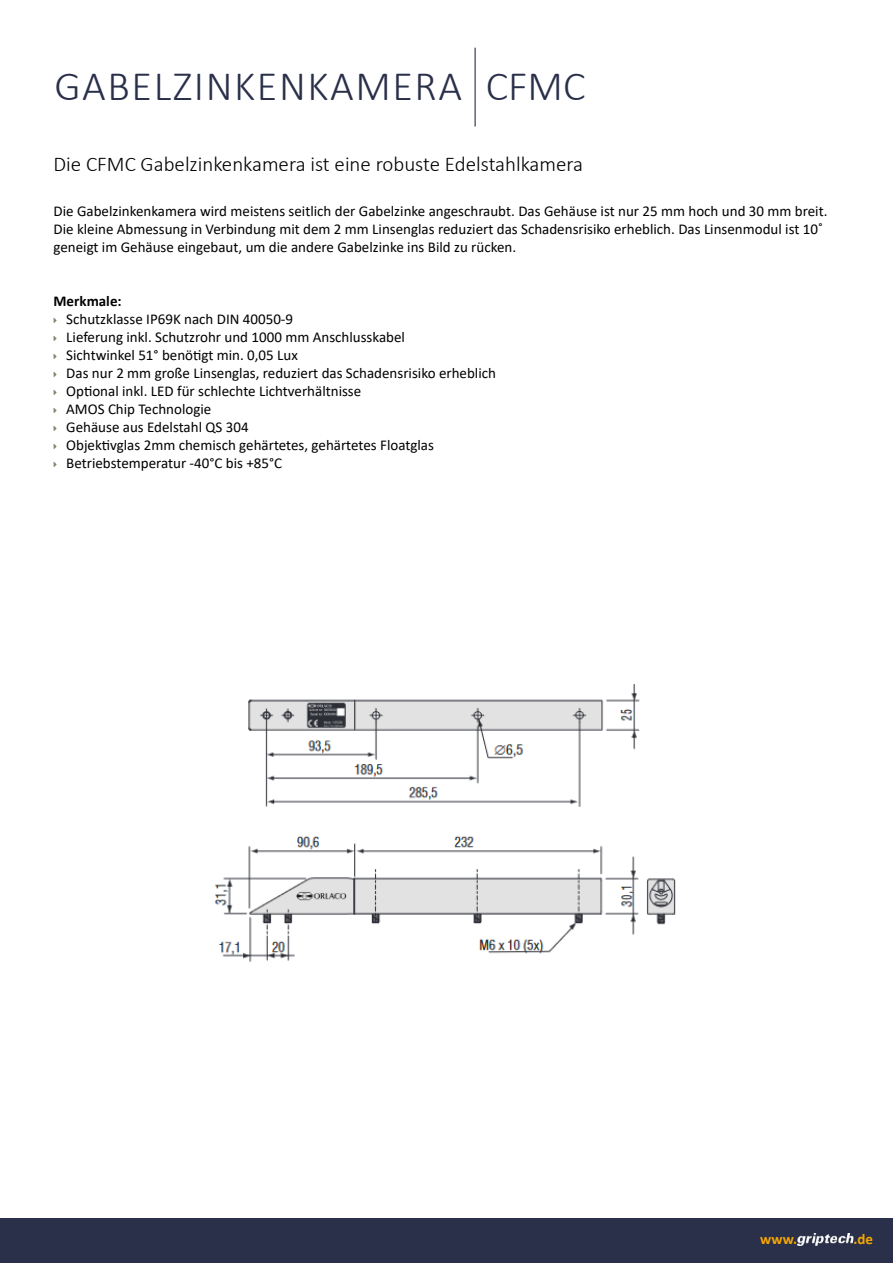
<style>
.page{position:relative;width:893px;height:1263px;background:#fff}
.page>*{position:absolute;margin:0;border:0;box-sizing:border-box;transform-origin:0 0}
.t1{font:300 42px "Calibri";letter-spacing:.04em;color:#2a304a}
.t2{font:300 21px "Calibri";color:#000}
.t3{font:15px/18px "Calibri";color:#000}
.t4{font:700 15px "Calibri";color:#000}
.t5{font:700 15px "Calibri";color:#f7a600}
</style>
<div class="page">
<div style="left:0;top:1218px;width:893px;height:45px;background:#2a304a"></div>
<img style="left:797px;top:1234px;width:57px;height:12px">
<hr style="left:475px;top:48px;width:1px;height:79px;background:#2b304a">
<img style="left:215px;top:684px;width:461px;height:278px">
<h1 class="t1" style="left:54px;top:60px;width:533px">GABELZINKENKAMERA CFMC</h1>
<h2 class="t2" style="left:54px;top:151px;width:531px">Die CFMC Gabelzinkenkamera ist eine robuste Edelstahlkamera</h2>
<p class="t3" style="left:54px;top:202px;width:775px">Die Gabelzinkenkamera wird meistens seitlich der Gabelzinke angeschraubt. Das Gehäuse ist nur 25 mm hoch und 30 mm breit.<br>Die kleine Abmessung in Verbindung mit dem 2 mm Linsenglas reduziert das Schadensrisiko erheblich. Das Linsenmodul ist 10˚ geneigt im Gehäuse eingebaut, um die andere Gabelzinke ins Bild zu rücken.</p>
<p class="t4" style="left:54px;top:290px;width:70px">Merkmale:</p>
<p class="t3" style="left:66px;top:310px;width:431px">Schutzklasse IP69K nach DIN 40050-9<br>Lieferung inkl. Schutzrohr und 1000 mm Anschlusskabel<br>Sichtwinkel 51° benötigt min. 0,05 Lux<br>Das nur 2 mm große Linsenglas, reduziert das Schadensrisiko erheblich Optional inkl. LED für schlechte Lichtverhältnisse<br>AMOS Chip Technologie<br>Gehäuse aus Edelstahl QS 304<br>Objektivglas 2mm chemisch gehärtetes, gehärtetes Floatglas Betriebstemperatur -40°C bis +85°C</p>
<p class="t5" style="left:760px;top:1228px;width:38px">www.</p>
<p class="t5" style="left:853px;top:1228px;width:21px">.de</p>
</div>
